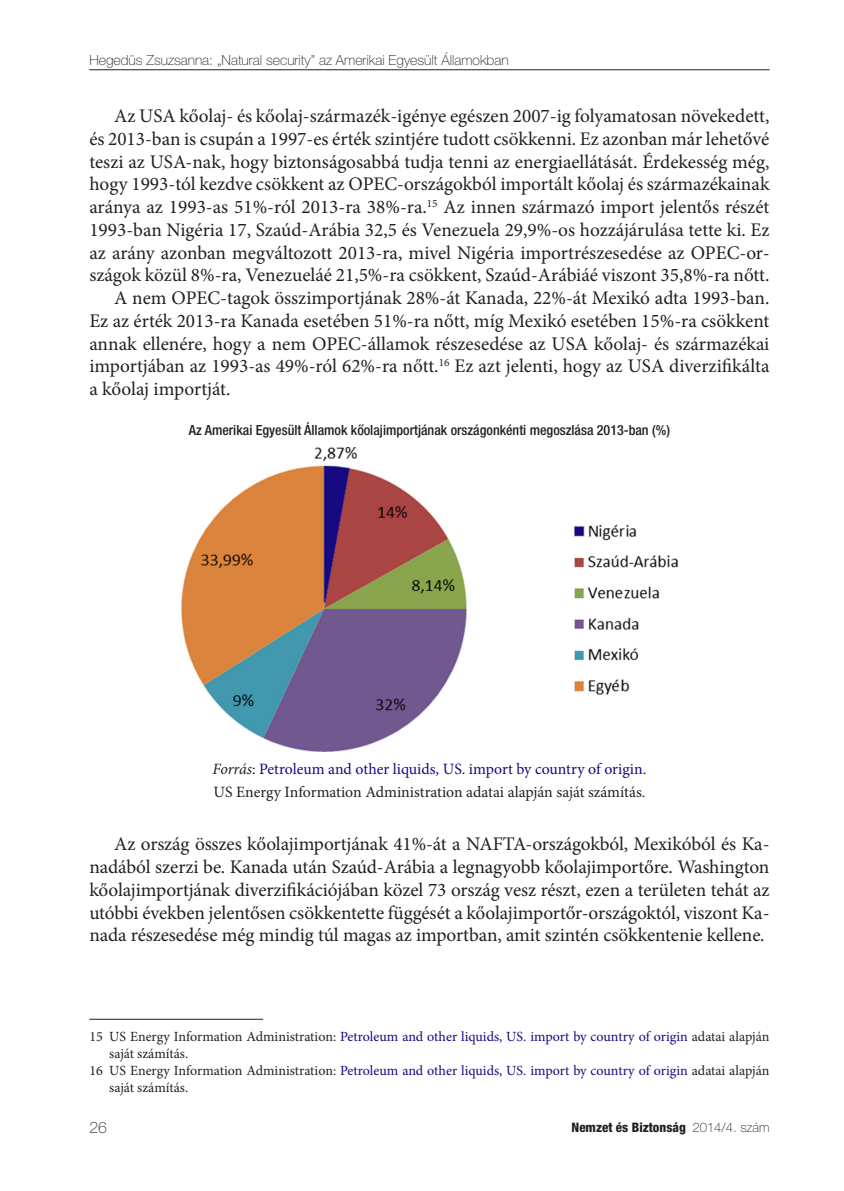
<style>
.page{position:relative;width:844px;height:1191px;background:#fff}
.page>*{position:absolute;margin:0;border:0;box-sizing:border-box;transform-origin:0 0}
.Szöveg{font:19.25px/22.8px "Minion Pro";letter-spacing:-.005em;color:#231f20;text-align:justify}
.képaláírás{font:15.75px/22.8px "Minion Pro";color:#231f20}
.t1{font:100 15.75px "Helvetica Neue LT Pro";color:#231f20}
.lábjegyzet{font:14px/16.8px "Minion Pro";color:#231f20}
.képekhez{font:500 condensed 14px "Helvetica Neue LT Pro";color:#231f20}
.t2{font:100 14px "Helvetica Neue LT Pro";color:#231f20}
.t3{font:800 condensed 13.12px "Helvetica Neue LT Pro";color:#231f20}
.s1{font-style:italic}
.s2{color:#170981}
.s3{font-weight:100;font-stretch:normal}
</style>
<div class="page">
<hr style="left:89px;top:69px;width:680px;height:1px;background:#231f20">
<img style="left:181px;top:448px;width:496px;height:303px">
<hr style="left:89px;top:1018px;width:174px;height:1px;background:#231f20">
<p class="t2" style="left:89px;top:52px;width:420px">Hegedüs Zsuzsanna: „Natural security” az Amerikai Egyesült Államokban</p>
<p class="Szöveg" style="left:89px;top:105px;width:681px;text-indent:25px">Az USA kőolaj- és kőolaj-származék-igénye egészen 2007-ig folyamatosan növekedett, és 2013-ban is csupán a 1997-es érték szintjére tudott csökkenni. Ez azonban már lehetővé teszi az USA-nak, hogy biztonságosabbá tudja tenni az energiaellátását. Érdekesség még, hogy 1993-tól kezdve csökkent az OPEC-országokból importált kőolaj és származékainak aránya az 1993-as 51%-ról 2013-ra 38%-ra.<sup>15</sup> Az innen származó import jelentős részét 1993-ban Nigéria 17, Szaúd-Arábia 32,5 és Venezuela 29,9%-os hozzájárulása tette ki. Ez az arány azonban megváltozott 2013-ra, mivel Nigéria importrészesedése az OPEC-or&shy;szágok közül 8%-ra, Venezueláé 21,5%-ra csökkent, Szaúd-Arábiáé viszont 35,8%-ra nőtt.</p>
<p class="Szöveg" style="left:89px;top:287px;width:681px;text-indent:25px">A nem OPEC-tagok összimportjának 28%-át Kanada, 22%-át Mexikó adta 1993-ban.<br>Ez az érték 2013-ra Kanada esetében 51%-ra nőtt, míg Mexikó esetében 15%-ra csökkent annak ellenére, hogy a nem OPEC-államok részesedése az USA kőolaj- és származékai importjában az 1993-as 49%-ról 62%-ra nőtt.<sup>16</sup> Ez azt jelenti, hogy az USA diverzifikálta a kőolaj importját.</p>
<p class="képekhez" style="left:189px;top:421px;width:482px">Az Amerikai Egyesült Államok kőolajimportjának országonkénti megoszlása 2013-ban (%)</p>
<p class="képaláírás" style="left:212px;top:758px;width:435px"><span class="s1">Forrás</span>: <span class="s2">Petroleum and other liquids, US. import by country of origin</span>.<br>US Energy Information Administration adatai alapján saját számítás.</p>
<p class="Szöveg" style="left:89px;top:833px;width:681px;text-indent:25px">Az ország összes kőolajimportjának 41%-át a NAFTA-országokból, Mexikóból és Ka&shy;nadából szerzi be. Kanada után Szaúd-Arábia a legnagyobb kőolajimportőre. Washington kőolajimportjának diverzifikációjában közel 73 ország vesz részt, ezen a területen tehát az utóbbi években jelentősen csökkentette függését a kőolajimportőr-országoktól, viszont Ka&shy;nada részesedése még mindig túl magas az importban, amit szintén csökkentenie kellene.</p>
<p class="lábjegyzet" style="left:109px;top:1028px;width:661px;text-indent:-20px">15 US Energy Information Administration: <span class="s2">Petroleum and other liquids, US. import by country of origin</span> adatai alapján saját számítás.</p>
<p class="lábjegyzet" style="left:109px;top:1062px;width:661px;text-indent:-20px">16 US Energy Information Administration: <span class="s2">Petroleum and other liquids, US. import by country of origin</span> adatai alapján saját számítás.</p>
<p class="t1" style="left:89px;top:1118px;width:19px">26</p>
<p class="t3" style="left:571px;top:1119px;width:199px">Nemzet és Biztonság <span class="s3">2014/4. szám</span></p>
</div>
